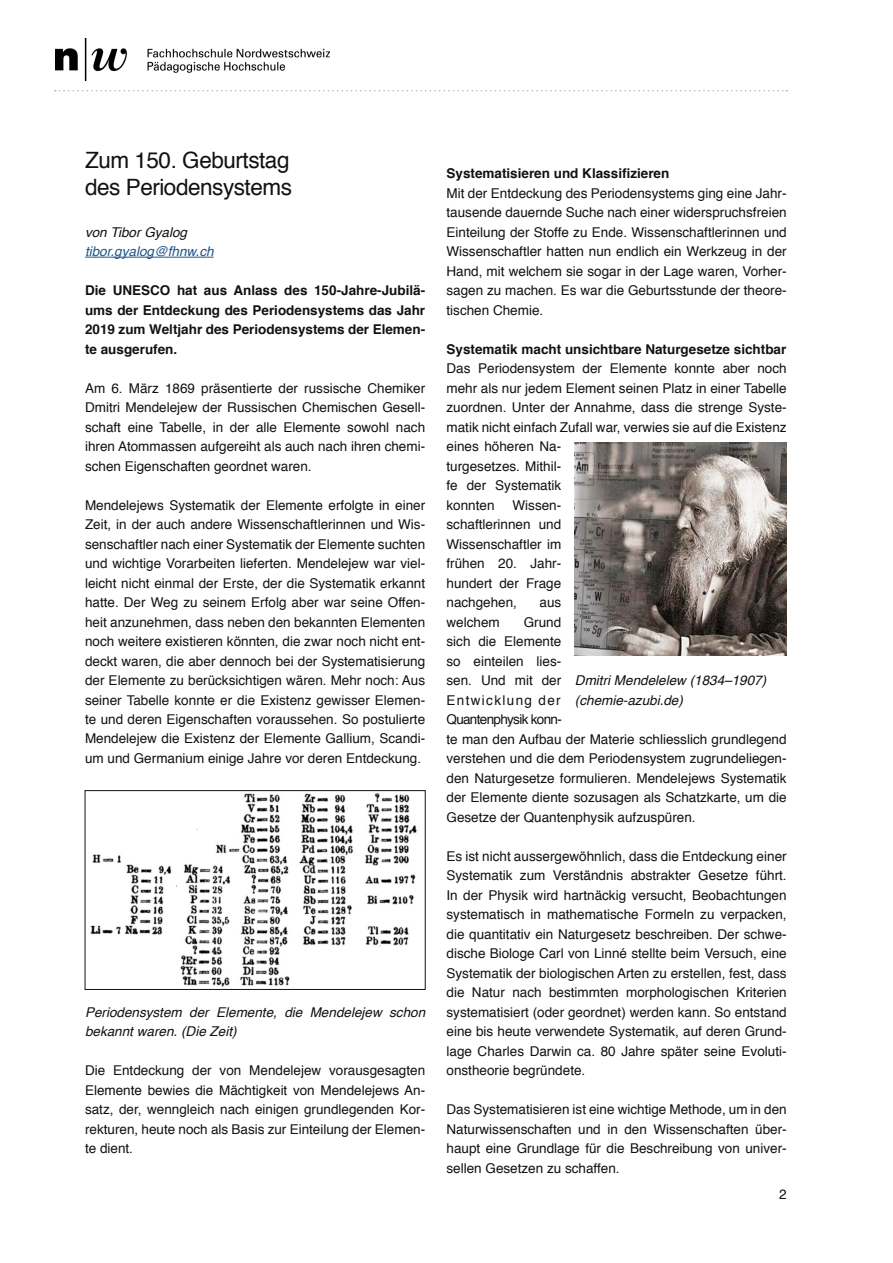
<style>
.page{position:relative;width:893px;height:1263px;background:#fff}
.page>*{position:absolute;margin:0;border:0;box-sizing:border-box;transform-origin:0 0}
.t1{font:22.5px/27px "Helvetica";letter-spacing:-.02em;color:#121212}
.t2{font:13.5px/19.5px "Helvetica";color:#121212;text-align:justify}
.t3{font:700 13.5px/19.5px "Helvetica";color:#121212;text-align:justify}
.t4{font:italic 13.5px/19.5px "Helvetica";color:#121212}
.t5{font:italic 13.5px "Helvetica";color:#1f548a}
</style>
<div class="page">
<svg style="left:55px;top:90px;width:732px;height:1px"></svg>
<hr style="left:85px;top:257px;width:129px;height:1px;background:#1f548a">
<img style="left:55px;top:38px;width:275px;height:43px">
<img style="left:575px;top:442px;width:212px;height:214px">
<img style="left:90px;top:793px;width:327px;height:194px">
<div style="left:85px;top:790px;width:341px;height:200px;border:1px solid #121212"></div>
<h1 class="t1" style="left:85px;top:147px;width:208px">Zum 150. Geburtstag des Periodensystems</h1>
<p class="t4" style="left:85px;top:222px;width:104px">von Tibor Gyalog</p>
<p class="t5" style="left:85px;top:241px;width:130px">tibor.gyalog@fhnw.ch</p>
<p class="t3" style="left:85px;top:281px;width:342px">Die UNESCO hat aus Anlass des 150-Jahre-Jubilä&shy;ums der Entdeckung des Periodensystems das Jahr 2019 zum Weltjahr des Periodensystems der Elemen&shy;te ausgerufen.</p>
<p class="t2" style="left:85px;top:378px;width:342px">Am 6. März 1869 präsentierte der russische Chemiker Dmitri Mendelejew der Russischen Chemischen Gesell&shy;schaft eine Tabelle, in der alle Elemente sowohl nach ihren Atommassen aufgereiht als auch nach ihren chemi&shy;schen Eigenschaften geordnet waren.</p>
<p class="t2" style="left:85px;top:495px;width:342px">Mendelejews Systematik der Elemente erfolgte in einer Zeit, in der auch andere Wissenschaftlerinnen und Wis&shy;senschaftler nach einer Systematik der Elemente suchten und wichtige Vorarbeiten lieferten. Mendelejew war viel&shy;leicht nicht einmal der Erste, der die Systematik erkannt hatte. Der Weg zu seinem Erfolg aber war seine Offen&shy;heit anzunehmen, dass neben den bekannten Elementen noch weitere existieren könnten, die zwar noch nicht ent&shy;deckt waren, die aber dennoch bei der Systematisierung der Elemente zu berücksichtigen wären. Mehr noch: Aus seiner Tabelle konnte er die Existenz gewisser Elemen&shy;te und deren Eigenschaften voraussehen. So postulierte Mendelejew die Existenz der Elemente Gallium, Scandi&shy;um und Germanium einige Jahre vor deren Entdeckung.</p>
<p class="t4" style="left:85px;top:1002px;width:342px">Periodensystem der Elemente, die Mendelejew schon bekannt waren. (Die Zeit)</p>
<p class="t2" style="left:85px;top:1061px;width:342px">Die Entdeckung der von Mendelejew vorausgesagten Elemente bewies die Mächtigkeit von Mendelejews An&shy;satz, der, wenngleich nach einigen grundlegenden Kor&shy;rekturen, heute noch als Basis zur Einteilung der Elemen&shy;te dient.</p>
<p class="t3" style="left:446px;top:164px;width:224px">Systematisieren und Klassifizieren</p>
<p class="t2" style="left:446px;top:184px;width:342px">Mit der Entdeckung des Periodensystems ging eine Jahr&shy;tausende dauernde Suche nach einer widerspruchsfreien Einteilung der Stoffe zu Ende. Wissenschaftlerinnen und Wissenschaftler hatten nun endlich ein Werkzeug in der Hand, mit welchem sie sogar in der Lage waren, Vorher&shy;sagen zu machen. Es war die Geburtsstunde der theore&shy;tischen Chemie.</p>
<p class="t3" style="left:446px;top:339px;width:341px">Systematik macht unsichtbare Naturgesetze sichtbar</p>
<p class="t2" style="left:446px;top:359px;width:342px;text-align:left">Das Periodensystem der Elemente konnte aber noch mehr als nur jedem Element seinen Platz in einer Tabelle zuordnen. Unter der Annahme, dass die strenge Syste&shy;matik nicht einfach Zufall war, verwies sie auf die Existenz eines höheren Na-<br>turgesetzes. Mithil-<br>fe der Systematik<br>konnten</p>
<p class="t2" style="left:446px;top:496px;width:116px;text-indent:66px">Wissen&shy;schaftlerinnen und Wissenschaftler im frühen 20. Jahr&shy;hundert der Frage nachgehen,</p>
<p class="t2" style="left:540px;top:593px;width:23px">aus</p>
<p class="t2" style="left:446px;top:613px;width:342px;text-align:left;text-indent:77px">Grund<br>sich die Elemente<br>so einteilen lies-<br>sen. Und mit der<br>Entwicklung der<br>Quantenphysik konn-<br>te man den Aufbau der Materie schliesslich grundlegend verstehen und die dem Periodensystem zugrundeliegen&shy;den Naturgesetze formulieren. Mendelejews Systematik der Elemente diente sozusagen als Schatzkarte, um die<br>Gesetze der Quantenphysik aufzuspüren.</p>
<p class="t2" style="left:446px;top:847px;width:342px">Es ist nicht aussergewöhnlich, dass die Entdeckung einer Systematik zum Verständnis abstrakter Gesetze führt.<br>In der Physik wird hartnäckig versucht, Beobachtungen systematisch in mathematische Formeln zu verpacken, die quantitativ ein Naturgesetz beschreiben. Der schwe&shy;dische Biologe Carl von Linné stellte beim Versuch, eine Systematik der biologischen Arten zu erstellen, fest, dass die Natur nach bestimmten morphologischen Kriterien systematisiert (oder geordnet) werden kann. So entstand eine bis heute verwendete Systematik, auf deren Grund&shy;lage Charles Darwin ca. 80 Jahre später seine Evoluti&shy;onstheorie begründete.</p>
<p class="t2" style="left:446px;top:1100px;width:342px">Das Systematisieren ist eine wichtige Methode, um in den Naturwissenschaften und in den Wissenschaften über&shy;haupt eine Grundlage für die Beschreibung von univer&shy;sellen Gesetzen zu schaffen.</p>
<p class="t2" style="left:446px;top:613px;width:55px">welchem</p>
<p class="t4" style="left:575px;top:671px;width:193px">Dmitri Mendelelew (1834–1907) (chemie-azubi.de)</p>
<p class="t2" style="left:779px;top:1185px;width:9px">2</p>
</div>
